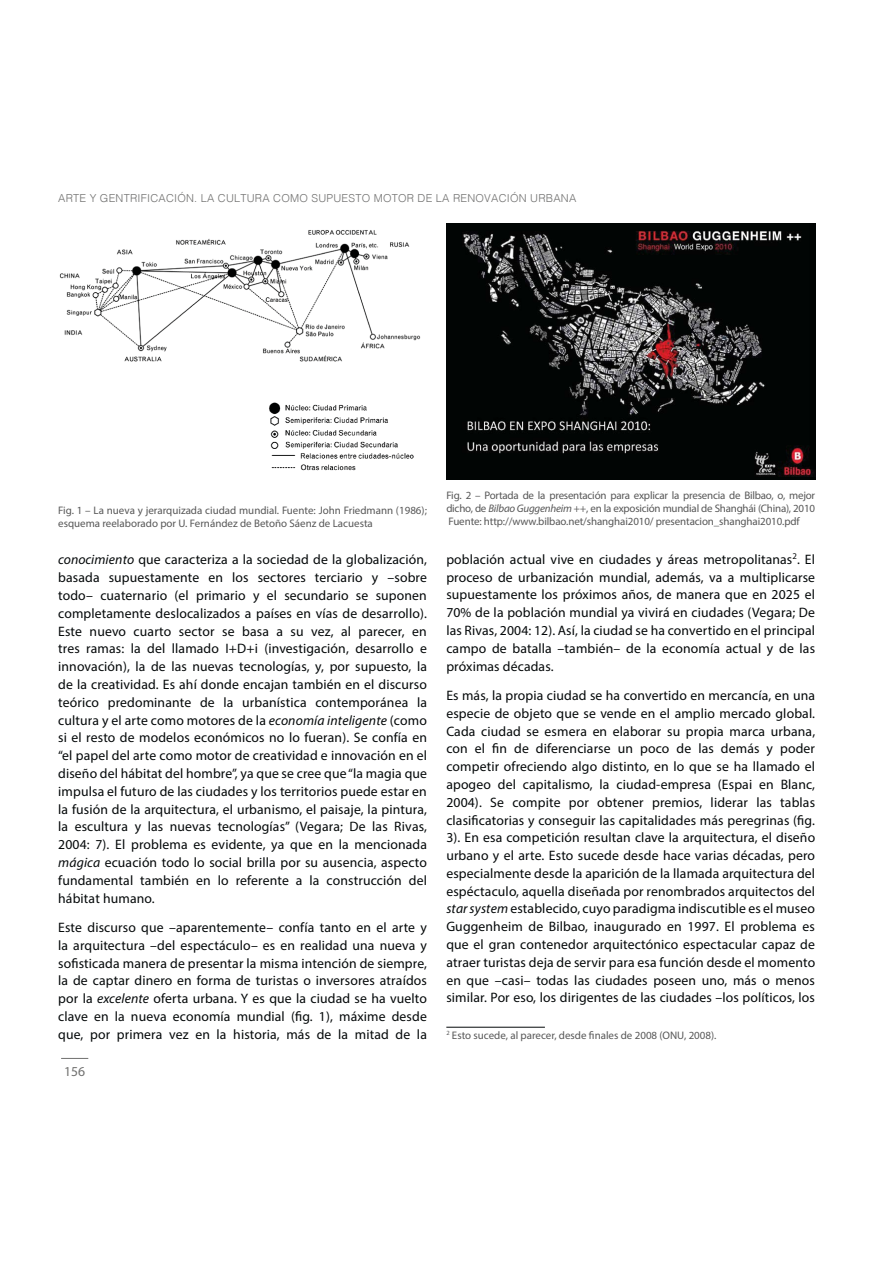
<style>
.page{position:relative;width:893px;height:1263px;background:#fff}
.page>*{position:absolute;margin:0;border:0;box-sizing:border-box;transform-origin:0 0}
.t1{font:13.65px/17.9px "Myriad Pro";letter-spacing:.01em;color:#040809;text-align:justify}
.t2{font:13.65px "Myriad Pro";color:#70706f}
.t3{font:10.95px/13.2px "Myriad Pro";color:#575757}
.t4{font:300 10.95px "Helvetica";letter-spacing:.02em;color:#70706f}
.s1{font-style:italic}
</style>
<div class="page">
<svg style="left:61px;top:1058px;width:27px;height:1px"></svg>
<hr style="left:446px;top:1027px;width:99px;height:1px;background:#040809">
<img style="left:446px;top:224px;width:369px;height:255px">
<img style="left:59px;top:230px;width:362px;height:132px">
<img style="left:269px;top:402px;width:145px;height:69px">
<p class="t4" style="left:58px;top:193px;width:520px">ARTE Y GENTRIFICACIÓN. LA CULTURA COMO SUPUESTO MOTOR DE LA RENOVACIÓN URBANA</p>
<p class="t3" style="left:58px;top:504px;width:370px">Fig. 1 – La nueva y jerarquizada ciudad mundial. Fuente: John Friedmann (1986); esquema reelaborado por U. Fernández de Betoño Sáenz de Lacuesta</p>
<p class="t1" style="left:58px;top:552px;width:370px"><span class="s1">conocimiento</span> que caracteriza a la sociedad de la globalización, basada supuestamente en los sectores terciario y –sobre todo– cuaternario (el primario y el secundario se suponen completamente deslocalizados a países en vías de desarrollo).<br>Este nuevo cuarto sector se basa a su vez, al parecer, en tres ramas: la del llamado I+D+i (investigación, desarrollo e innovación), la de las nuevas tecnologías, y, por supuesto, la de la creatividad. Es ahí donde encajan también en el discurso teórico predominante de la urbanística contemporánea la cultura y el arte como motores de la <span class="s1">economía inteligente</span> (como si el resto de modelos económicos no lo fueran). Se confía en “el papel del arte como motor de creatividad e innovación en el diseño del hábitat del hombre”, ya que se cree que “la magia que impulsa el futuro de las ciudades y los territorios puede estar en la fusión de la arquitectura, el urbanismo, el paisaje, la pintura, la escultura y las nuevas tecnologías” (Vegara; De las Rivas, 2004: 7). El problema es evidente, ya que en la mencionada <span class="s1">mágica</span> ecuación todo lo social brilla por su ausencia, aspecto fundamental también en lo referente a la construcción del hábitat humano.</p>
<p class="t1" style="left:58px;top:919px;width:370px">Este discurso que –aparentemente– confía tanto en el arte y la arquitectura –del espectáculo– es en realidad una nueva y sofisticada manera de presentar la misma intención de siempre, la de captar dinero en forma de turistas o inversores atraídos por la <span class="s1">excelente</span> oferta urbana. Y es que la ciudad se ha vuelto clave en la nueva economía mundial (fig. 1), máxime desde que, por primera vez en la historia, más de la mitad de la</p>
<p class="t2" style="left:64px;top:1066px;width:23px">156</p>
<p class="t3" style="left:446px;top:489px;width:370px;text-align:justify">Fig. 2 – Portada de la presentación para explicar la presencia de Bilbao, o, mejor dicho, de <span class="s1">Bilbao Guggenheim ++</span>, en la exposición mundial de Shanghái (China), 2010<br>Fuente: http://www.bilbao.net/shanghai2010/ presentacion_shanghai2010.pdf</p>
<p class="t1" style="left:446px;top:551px;width:370px">población actual vive en ciudades y áreas metropolitanas<sup>2</sup>. El proceso de urbanización mundial, además, va a multiplicarse supuestamente los próximos años, de manera que en 2025 el 70% de la población mundial ya vivirá en ciudades (Vegara; De las Rivas, 2004: 12). Así, la ciudad se ha convertido en el principal campo de batalla –también– de la economía actual y de las próximas décadas.</p>
<p class="t1" style="left:446px;top:687px;width:370px">Es más, la propia ciudad se ha convertido en mercancía, en una especie de objeto que se vende en el amplio mercado global.<br>Cada ciudad se esmera en elaborar su propia marca urbana, con el fin de diferenciarse un poco de las demás y poder competir ofreciendo algo distinto, en lo que se ha llamado el apogeo del capitalismo, la ciudad-empresa (Espai en Blanc, 2004). Se compite por obtener premios, liderar las tablas clasificatorias y conseguir las capitalidades más peregrinas (fig.<br>3). En esa competición resultan clave la arquitectura, el diseño urbano y el arte. Esto sucede desde hace varias décadas, pero especialmente desde la aparición de la llamada arquitectura del espéctaculo, aquella diseñada por renombrados arquitectos del <span class="s1">star system</span> establecido, cuyo paradigma indiscutible es el museo Guggenheim de Bilbao, inaugurado en 1997. El problema es que el gran contenedor arquitectónico espectacular capaz de atraer turistas deja de servir para esa función desde el momento en que –casi– todas las ciudades poseen uno, más o menos similar. Por eso, los dirigentes de las ciudades –los políticos, los</p>
<p class="t3" style="left:446px;top:1029px;width:272px"><sup>2</sup> Esto sucede, al parecer, desde finales de 2008 (ONU, 2008).</p>
</div>
